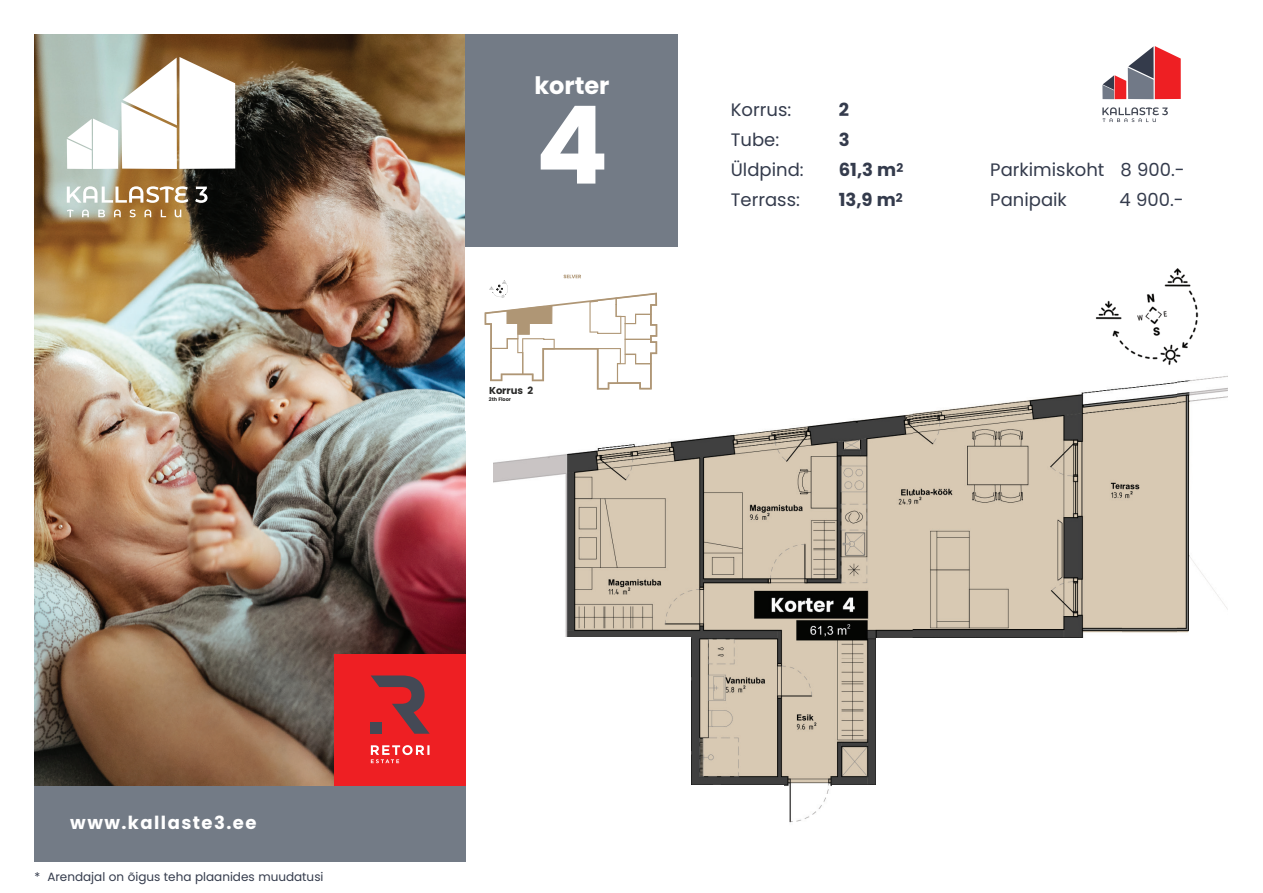
<style>
.page{position:relative;width:1263px;height:893px;background:#fff}
.page>*{position:absolute;margin:0;border:0;box-sizing:border-box;transform-origin:0 0}
.t1{font:700 108px "Poppins";color:#fff}
.t2{font:700 24px "Poppins";color:#fff}
.t3{font:18px/30px "Poppins";color:#343b4c}
.t4{font:700 18px "Poppins";letter-spacing:.08em;color:#fff}
.t5{font:700 18px "Poppins";color:#343b4c}
.t6{font:12px "Poppins";color:#343b4c}
.t7{font:700 10.05px "Poppins";color:#292928}
.t8{font:700 4.95px "Poppins";color:#292928}
</style>
<div class="page">
<div style="left:34px;top:736px;width:432px;height:126px;background:#737b86"></div>
<img style="left:34px;top:34px;width:432px;height:751px">
<svg style="left:67px;top:57px;width:168px;height:112px"></svg>
<svg style="left:67px;top:209px;width:114px;height:8px"></svg>
<svg style="left:67px;top:186px;width:141px;height:17px"></svg>
<div style="left:334px;top:654px;width:132px;height:131px;background:#ee1f23"></div>
<svg style="left:371px;top:675px;width:59px;height:59px"></svg>
<div style="left:371px;top:722px;width:11px;height:12px;background:#444955"></div>
<svg style="left:371px;top:745px;width:58px;height:18px"></svg>
<svg style="left:1102px;top:46px;width:79px;height:53px"></svg>
<svg style="left:1102px;top:107px;width:66px;height:15px"></svg>
<img style="left:493px;top:388px;width:629px;height:435px">
<img style="left:1176px;top:375px;width:52px;height:258px">
<img style="left:1122px;top:382px;width:54px;height:251px">
<div style="left:466px;top:247px;width:239px;height:184px;background:#fff"></div>
<div style="left:466px;top:34px;width:212px;height:213px;background:#737b86"></div>
<img style="left:1096px;top:268px;width:103px;height:97px">
<div style="left:474px;top:488px;width:90px;height:377px;background:#fff"></div>
<div style="left:512px;top:638px;width:179px;height:242px;background:#fff"></div>
<div style="left:606px;top:785px;width:178px;height:108px;background:#fff"></div>
<div style="left:876px;top:638px;width:363px;height:161px;background:#fff"></div>
<div style="left:833px;top:785px;width:430px;height:91px;background:#fff"></div>
<svg style="left:485px;top:275px;width:172px;height:115px"></svg>
<p class="t4" style="left:70px;top:812px;width:188px">www.kallaste3.ee</p>
<p class="t6" style="left:34px;top:870px;width:291px">* Arendajal on õigus teha plaanides muudatusi</p>
<h2 class="t2" style="left:534px;top:71px;width:77px">korter</h2>
<h1 class="t1" style="left:535px;top:83px;width:75px">4</h1>
<p class="t3" style="left:731px;top:95px;width:62px">Korrus:</p>
<p class="t5" style="left:839px;top:100px;width:12px">2</p>
<p class="t3" style="left:731px;top:125px;width:50px">Tube:</p>
<p class="t5" style="left:839px;top:130px;width:12px">3</p>
<p class="t3" style="left:731px;top:155px;width:74px">Üldpind:</p>
<p class="t5" style="left:839px;top:160px;width:66px">61,3 m<sup>2</sup></p>
<p class="t3" style="left:731px;top:185px;width:71px">Terrass:</p>
<p class="t5" style="left:839px;top:190px;width:66px">13,9 m<sup>2</sup></p>
<p class="t7" style="left:489px;top:385px;width:46px">Korrus 2</p>
<p class="t8" style="left:489px;top:397px;width:24px">2th Floor</p>
<p class="t3" style="left:990px;top:155px;width:196px">Parkimiskoht 8 900.-<br>Panipaik</p>
<p class="t3" style="left:1119px;top:185px;width:66px">4 900.-</p>
</div>
